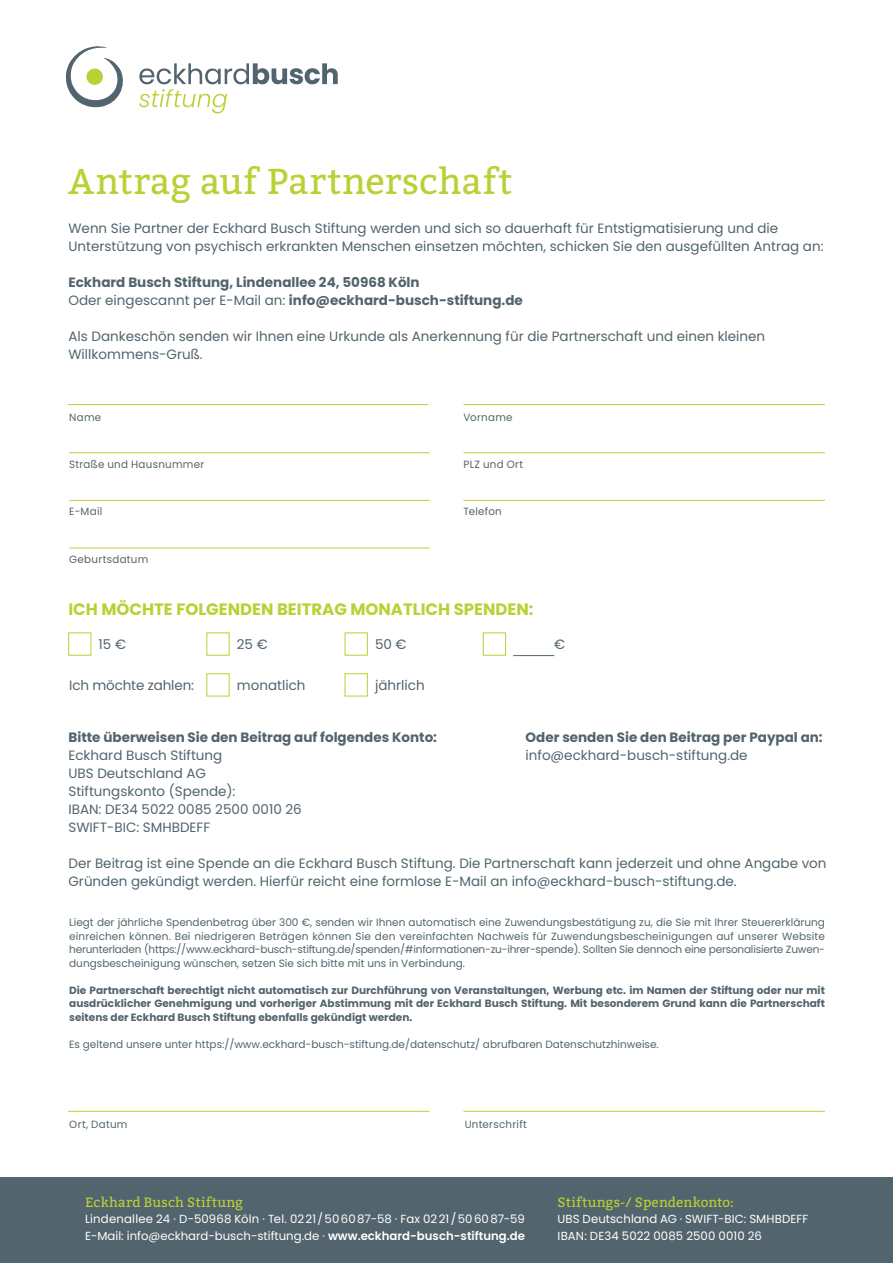
<style>
.page{position:relative;width:893px;height:1263px;background:#fff}
.page>*{position:absolute;margin:0;border:0;box-sizing:border-box;transform-origin:0 0}
.t1{font:36px "Bitter";letter-spacing:.005em;color:#bbd034}
.t2{font:700 16.5px "Poppins";color:#bbd034}
.t3{font:13.5px/18px "Poppins";color:#52646d}
.t4{font:700 13.5px/18px "Poppins";color:#52646d}
.t5{font:13.5px "Bitter";letter-spacing:.01em;color:#bbd034}
.t6{font:11.7px/16.5px "Poppins";letter-spacing:.005em;color:#fff}
.t7{font:10.5px/13.5px "Poppins";color:#52646d;text-align:justify}
.t8{font:700 10.5px/13.5px "Poppins";color:#52646d;text-align:justify}
.t9{font:10.5px "Poppins";letter-spacing:.03em;color:#52646d}
.t10{font:10.5px "Poppins";letter-spacing:.025em;color:#52646d}
.t11{font:10.5px "Poppins";letter-spacing:.035em;color:#52646d}
.s1{font-weight:400}
.s2{font-weight:600}
</style>
<div class="page">
<hr style="left:68px;top:404px;width:360px;height:1px;background:#bbd034">
<hr style="left:69px;top:452px;width:360px;height:1px;background:#bbd034">
<hr style="left:69px;top:500px;width:360px;height:1px;background:#bbd034">
<hr style="left:69px;top:548px;width:360px;height:1px;background:#bbd034">
<hr style="left:463px;top:404px;width:362px;height:1px;background:#bbd034">
<hr style="left:463px;top:452px;width:362px;height:1px;background:#bbd034">
<hr style="left:463px;top:500px;width:362px;height:1px;background:#bbd034">
<hr style="left:513px;top:655px;width:41px;height:1px;background:#52646d">
<div style="left:68px;top:632px;width:23px;height:24px;border:1px solid #bbd034"></div>
<hr style="left:68px;top:1111px;width:361px;height:1px;background:#bbd034">
<hr style="left:463px;top:1111px;width:362px;height:1px;background:#bbd034">
<svg style="left:139px;top:63px;width:199px;height:50px"></svg>
<svg style="left:66px;top:46px;width:57px;height:61px"></svg>
<div style="left:345px;top:673px;width:23px;height:23px;border:1px solid #bbd034"></div>
<div style="left:345px;top:632px;width:23px;height:24px;border:1px solid #bbd034"></div>
<div style="left:483px;top:632px;width:23px;height:24px;border:1px solid #bbd034"></div>
<div style="left:0;top:1178px;width:893px;height:85px;background:#52646d"></div>
<h1 class="t1" style="left:68px;top:158px;width:446px">Antrag auf Partnerschaft</h1>
<p class="t3" style="left:68px;top:220px;width:757px">Wenn Sie Partner der Eckhard Busch Stiftung werden und sich so dauerhaft für Entstigmatisierung und die<br>Unterstützung von psychisch erkrankten Menschen einsetzen möchten, schicken Sie den ausgefüllten Antrag an:</p>
<p class="t4" style="left:68px;top:274px;width:456px">Eckhard Busch Stiftung, Lindenallee 24, 50968 Köln<br><span class="s1">Oder eingescannt per E-Mail an:</span> info@eckhard-busch-stiftung.de</p>
<p class="t3" style="left:68px;top:328px;width:698px">Als Dankeschön senden wir Ihnen eine Urkunde als Anerkennung für die Partnerschaft und einen kleinen<br>Willkommens-Gruß.</p>
<p class="t7" style="left:69px;top:410px;width:34px">Name</p>
<p class="t9" style="left:69px;top:458px;width:137px">Straße und Hausnummer</p>
<p class="t7" style="left:69px;top:505px;width:35px">E-Mail</p>
<p class="t10" style="left:69px;top:553px;width:81px">Geburtsdatum</p>
<p class="t9" style="left:463px;top:411px;width:51px">Vorname</p>
<p class="t11" style="left:463px;top:458px;width:61px">PLZ und Ort</p>
<p class="t10" style="left:463px;top:505px;width:40px">Telefon</p>
<p class="t2" style="left:68px;top:599px;width:467px">ICH MÖCHTE FOLGENDEN BEITRAG MONATLICH SPENDEN:</p>
<p class="t3" style="left:237px;top:635px;width:32px">25 €</p>
<p class="t3" style="left:237px;top:676px;width:70px">monatlich</p>
<p class="t3" style="left:375px;top:676px;width:51px">jährlich</p>
<p class="t3" style="left:375px;top:635px;width:33px">50 €</p>
<p class="t3" style="left:554px;top:635px;width:12px">€</p>
<p class="t3" style="left:99px;top:635px;width:29px">15 €</p>
<p class="t3" style="left:69px;top:676px;width:126px">Ich möchte zahlen:</p>
<p class="t4" style="left:68px;top:729px;width:370px">Bitte überweisen Sie den Beitrag auf folgendes Konto:</p>
<p class="t3" style="left:68px;top:747px;width:235px">Eckhard Busch Stiftung<br>UBS Deutschland AG<br>Stiftungskonto (Spende):<br>IBAN: DE34 5022 0085 2500 0010 26<br>SWIFT-BIC: SMHBDEFF</p>
<p class="t3" style="left:68px;top:854px;width:759px">Der Beitrag ist eine Spende an die Eckhard Busch Stiftung. Die Partnerschaft kann jederzeit und ohne Angabe von<br>Gründen gekündigt werden. Hierfür reicht eine formlose E-Mail an info@eckhard-busch-stiftung.de.</p>
<p class="t4" style="left:526px;top:729px;width:299px">Oder senden Sie den Beitrag per Paypal an:</p>
<p class="t3" style="left:526px;top:747px;width:224px">info@eckhard-busch-stiftung.de</p>
<p class="t7" style="left:69px;top:916px;width:757px">Liegt der jährliche Spendenbetrag über 300 €, senden wir Ihnen automatisch eine Zuwendungsbestätigung zu, die Sie mit Ihrer Steuererklärung einreichen können. Bei niedrigeren Beträgen können Sie den vereinfachten Nachweis für Zuwendungsbescheinigungen auf unserer Website herunterladen (https://www.eckhard-busch-stiftung.de/spenden/#informationen-zu-ihrer-spende). Sollten Sie dennoch eine personalisierte Zuwen&shy;dungsbescheinigung wünschen, setzen Sie sich bitte mit uns in Verbindung.</p>
<p class="t8" style="left:69px;top:983px;width:757px">Die Partnerschaft berechtigt nicht automatisch zur Durchführung von Veranstaltungen, Werbung etc. im Namen der Stiftung oder nur mit ausdrücklicher Genehmigung und vorheriger Abstimmung mit der Eckhard Busch Stiftung. Mit besonderem Grund kann die Partnerschaft seitens der Eckhard Busch Stiftung ebenfalls gekündigt werden.</p>
<p class="t7" style="left:69px;top:1037px;width:591px">Es geltend unsere unter https://www.eckhard-busch-stiftung.de/datenschutz/ abrufbaren Datenschutzhinweise.</p>
<p class="t9" style="left:69px;top:1118px;width:60px">Ort, Datum</p>
<p class="t10" style="left:465px;top:1118px;width:64px">Unterschrift</p>
<p class="t5" style="left:85px;top:1193px;width:160px">Eckhard Busch Stiftung</p>
<p class="t6" style="left:85px;top:1211px;width:441px">Lindenallee 24 · D-50968 Köln · Tel. 0221 /506087-58 · Fax 0221 /506087-59<br>E-Mail: info@eckhard-busch-stiftung.de · <span class="s2">www.eckhard-busch-stiftung.de</span></p>
<p class="t5" style="left:558px;top:1193px;width:178px">Stiftungs-/ Spendenkonto:</p>
<p class="t6" style="left:558px;top:1211px;width:252px">UBS Deutschland AG · SWIFT-BIC: SMHBDEFF<br>IBAN: DE34 5022 0085 2500 0010 26</p>
</div>
